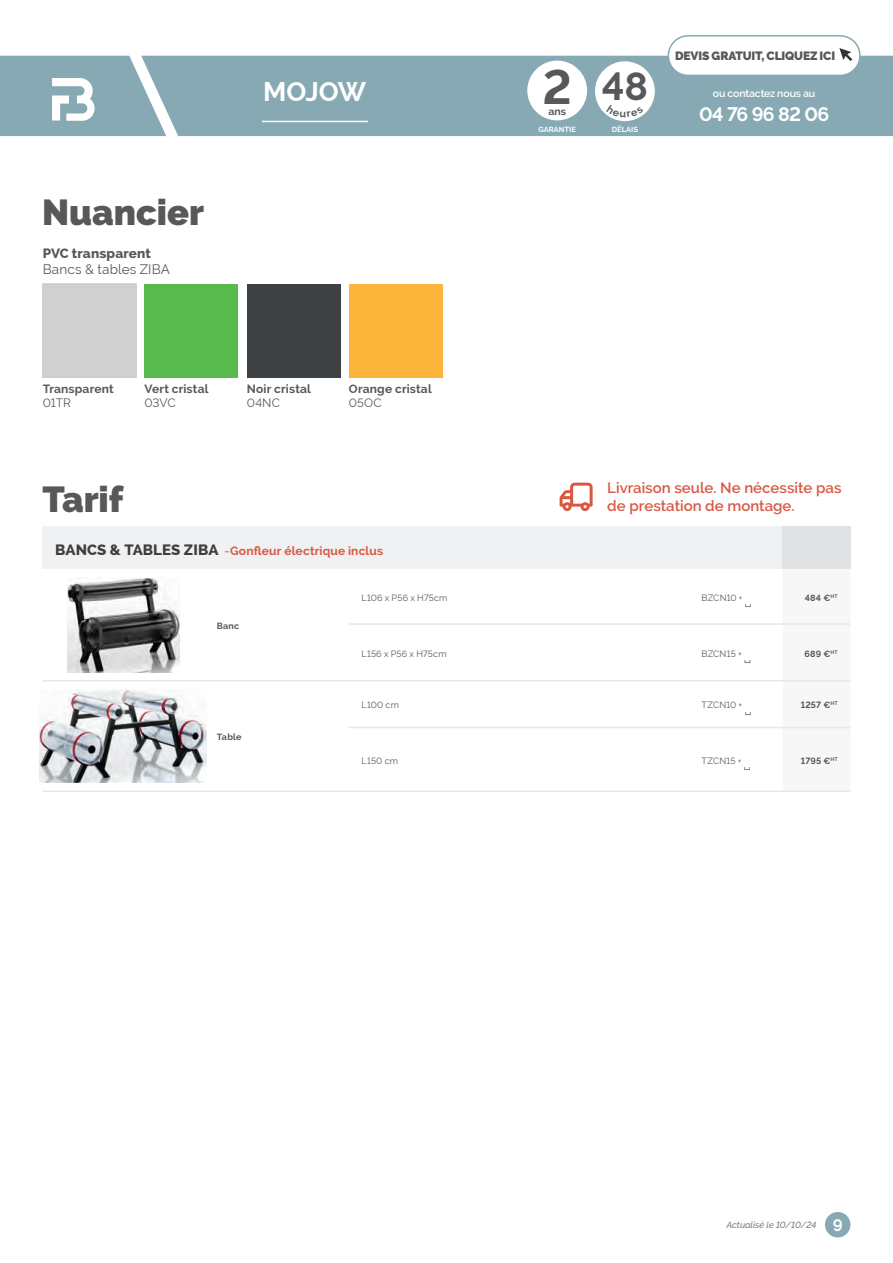
<style>
.page{position:relative;width:893px;height:1263px;background:#fff}
.page>*{position:absolute;margin:0;border:0;box-sizing:border-box;transform-origin:0 0}
.t1{font:700 48px "Raleway";color:#57585a}
.t2{font:700 39px "Raleway";color:#57585a}
.t3{font:900 36px "Raleway";color:#57585a}
.t4{font:700 27px "Raleway";letter-spacing:-.015em;color:#fff}
.t5{font:700 19.5px "Raleway";letter-spacing:-.045em;color:#fff}
.t6{font:600 15px/18px "Raleway";color:#d95842}
.t7{font:13.5px "Raleway";letter-spacing:.01em;color:#57585a}
.t8{font:800 13.5px "Raleway";letter-spacing:.01em;color:#57585a}
.t9{font:700 12px "Raleway";letter-spacing:.015em;color:#57585a}
.t10{font:700 12px "Raleway";letter-spacing:.015em;color:#d95842}
.t11{font:900 12px "Raleway";letter-spacing:-.01em;color:#57585a}
.t12{font:12px "Raleway";letter-spacing:.01em;color:#57585a}
.t13{font:600 10.5px "Raleway";letter-spacing:-.01em;color:#fff}
.t14{font:700 10.5px "Raleway";color:#57585a}
.t15{font:9px "Raleway";letter-spacing:.02em;color:#57585a}
.t16{font:700 9px "Raleway";letter-spacing:.02em;color:#57585a}
.t17{font:italic 500 9px "Raleway";color:#787878}
.t18{font:9px "DejaVu Serif";color:#57585a}
.t19{font:700 7.5px "Raleway";color:#fff}
.s1{font-weight:800;font-size:15px;color:#3e3e3f}
.s2{font-weight:400;color:#57585a}
.s3{font-weight:700;font-style:normal;font-size:16.5px;color:#fff}
</style>
<div class="page">
<div style="left:43px;top:526px;width:739px;height:43px;background:#f0f1f2"></div>
<div style="left:782px;top:526px;width:68px;height:43px;background:#e1e2e4"></div>
<svg style="left:782px;top:681px;width:68px;height:48px"></svg>
<hr style="left:349px;top:623px;width:340px;height:2px;background:#e6e7e9">
<hr style="left:689px;top:623px;width:93px;height:2px;background:#e6e7e9">
<hr style="left:782px;top:623px;width:68px;height:2px;background:#e6e7e9">
<hr style="left:43px;top:680px;width:161px;height:1px;background:#e6e7e9">
<hr style="left:204px;top:680px;width:145px;height:1px;background:#e6e7e9">
<hr style="left:43px;top:790px;width:161px;height:2px;background:#e6e7e9">
<hr style="left:204px;top:790px;width:145px;height:2px;background:#e6e7e9">
<hr style="left:349px;top:680px;width:340px;height:1px;background:#e6e7e9">
<hr style="left:689px;top:680px;width:93px;height:1px;background:#e6e7e9">
<hr style="left:782px;top:680px;width:68px;height:1px;background:#e6e7e9">
<hr style="left:349px;top:727px;width:340px;height:1px;background:#e6e7e9">
<hr style="left:689px;top:727px;width:93px;height:1px;background:#e6e7e9">
<hr style="left:782px;top:727px;width:68px;height:1px;background:#e6e7e9">
<hr style="left:349px;top:790px;width:340px;height:2px;background:#e6e7e9">
<hr style="left:689px;top:790px;width:93px;height:2px;background:#e6e7e9">
<hr style="left:782px;top:790px;width:68px;height:2px;background:#e6e7e9">
<img style="left:67px;top:578px;width:113px;height:94px">
<img style="left:40px;top:689px;width:167px;height:94px">
<div style="left:42px;top:283px;width:95px;height:95px;background:#cfd0cf"></div>
<div style="left:144px;top:284px;width:94px;height:93px;background:#58ba4c"></div>
<div style="left:247px;top:284px;width:93px;height:93px;background:#3d4144"></div>
<div style="left:349px;top:284px;width:93px;height:93px;background:#fcb43b"></div>
<svg style="left:560px;top:483px;width:33px;height:28px"></svg>
<div style="left:0;top:56px;width:893px;height:80px;background:#86a9b4"></div>
<hr style="left:262px;top:121px;width:106px;height:1px;background:#fff">
<div style="left:825px;top:1212px;width:25px;height:25px;background:#86a9b4;border-radius:50%"></div>
<svg style="left:52px;top:78px;width:43px;height:43px"></svg>
<div style="left:527px;top:61px;width:60px;height:59px;background:#fff;border-radius:50%"></div>
<div style="left:595px;top:61px;width:60px;height:60px;background:#fff;border-radius:50%"></div>
<div style="left:668px;top:36px;width:192px;height:39px;background:#fff;border-radius:20px"></div>
<div style="left:668px;top:35px;width:193px;height:41px;border:2px solid #86a9b4;border-radius:20px"></div>
<svg style="left:839px;top:48px;width:13px;height:13px"></svg>
<svg style="left:606px;top:114px;width:38px;height:3px"></svg>
<h3 class="t3" style="left:42px;top:192px;width:164px">Nuancier</h3>
<h3 class="t8" style="left:43px;top:245px;width:110px">PVC transparent</h3>
<h3 class="t7" style="left:43px;top:261px;width:129px">Bancs &amp; tables ZIBA</h3>
<h3 class="t4" style="left:263px;top:76px;width:105px">Mojow</h3>
<h3 class="t9" style="left:43px;top:382px;width:73px">Transparent</h3>
<h3 class="t12" style="left:43px;top:396px;width:30px">01TR</h3>
<h3 class="t9" style="left:144px;top:382px;width:66px">Vert cristal</h3>
<h3 class="t12" style="left:144px;top:396px;width:33px">03VC</h3>
<h3 class="t9" style="left:247px;top:382px;width:66px">Noir cristal</h3>
<h3 class="t12" style="left:247px;top:396px;width:35px">04NC</h3>
<h3 class="t9" style="left:349px;top:382px;width:84px">Orange cristal</h3>
<h3 class="t12" style="left:349px;top:396px;width:34px">05OC</h3>
<h1 class="t1" style="left:542px;top:59px;width:31px">2</h1>
<p class="t14" style="left:548px;top:105px;width:19px">ans</p>
<p class="t19" style="left:538px;top:125px;width:39px">GARANTIE</p>
<h2 class="t2" style="left:602px;top:64px;width:48px">48</h2>
<p class="t19" style="left:612px;top:126px;width:28px">DÉLAIS</p>
<h3 class="t11" style="left:675px;top:49px;width:162px">DEVIS GRATUIT, CLIQUEZ ICI</h3>
<p class="t13" style="left:713px;top:88px;width:104px">ou contactez nous au</p>
<h3 class="t5" style="left:699px;top:103px;width:132px">04 76 96 82 06</h3>
<h3 class="t3" style="left:43px;top:479px;width:82px">Tarif</h3>
<h3 class="t6" style="left:607px;top:479px;width:236px">Livraison seule. Ne nécessite pas de prestation de montage.</h3>
<h3 class="t10" style="left:55px;top:543px;width:329px"><span class="s1">BANCS &amp; TABLES ZIBA</span> <span class="s2">-</span>Gonfleur électrique inclus</h3>
<p class="t15" style="left:361px;top:592px;width:87px">L106 x P56 x H75cm</p>
<p class="t15" style="left:702px;top:592px;width:43px">BZCN10 +</p>
<p class="t16" style="left:217px;top:621px;width:24px">Banc</p>
<p class="t16" style="left:217px;top:732px;width:26px">Table</p>
<p class="t18" style="left:745px;top:595px;width:8px">␣</p>
<p class="t15" style="left:361px;top:648px;width:87px">L156 x P56 x H75cm</p>
<p class="t15" style="left:702px;top:648px;width:42px">BZCN15 +</p>
<p class="t18" style="left:744px;top:651px;width:8px">␣</p>
<p class="t15" style="left:361px;top:700px;width:39px">L100 cm</p>
<p class="t15" style="left:702px;top:700px;width:42px">TZCN10 +</p>
<p class="t18" style="left:745px;top:703px;width:8px">␣</p>
<p class="t15" style="left:361px;top:755px;width:38px">L150 cm</p>
<p class="t15" style="left:702px;top:755px;width:41px">TZCN15 +</p>
<p class="t18" style="left:744px;top:758px;width:8px">␣</p>
<p class="t16" style="left:805px;top:592px;width:34px">484 €<sup>HT</sup></p>
<p class="t16" style="left:805px;top:648px;width:35px">689 €<sup>HT</sup></p>
<p class="t16" style="left:801px;top:700px;width:38px">1257 €<sup>HT</sup></p>
<p class="t16" style="left:801px;top:755px;width:38px">1795 €<sup>HT</sup></p>
<p class="t17" style="left:726px;top:1219px;width:118px">Actualisé le 10/10/24 <span class="s3">9</span></p>
</div>
